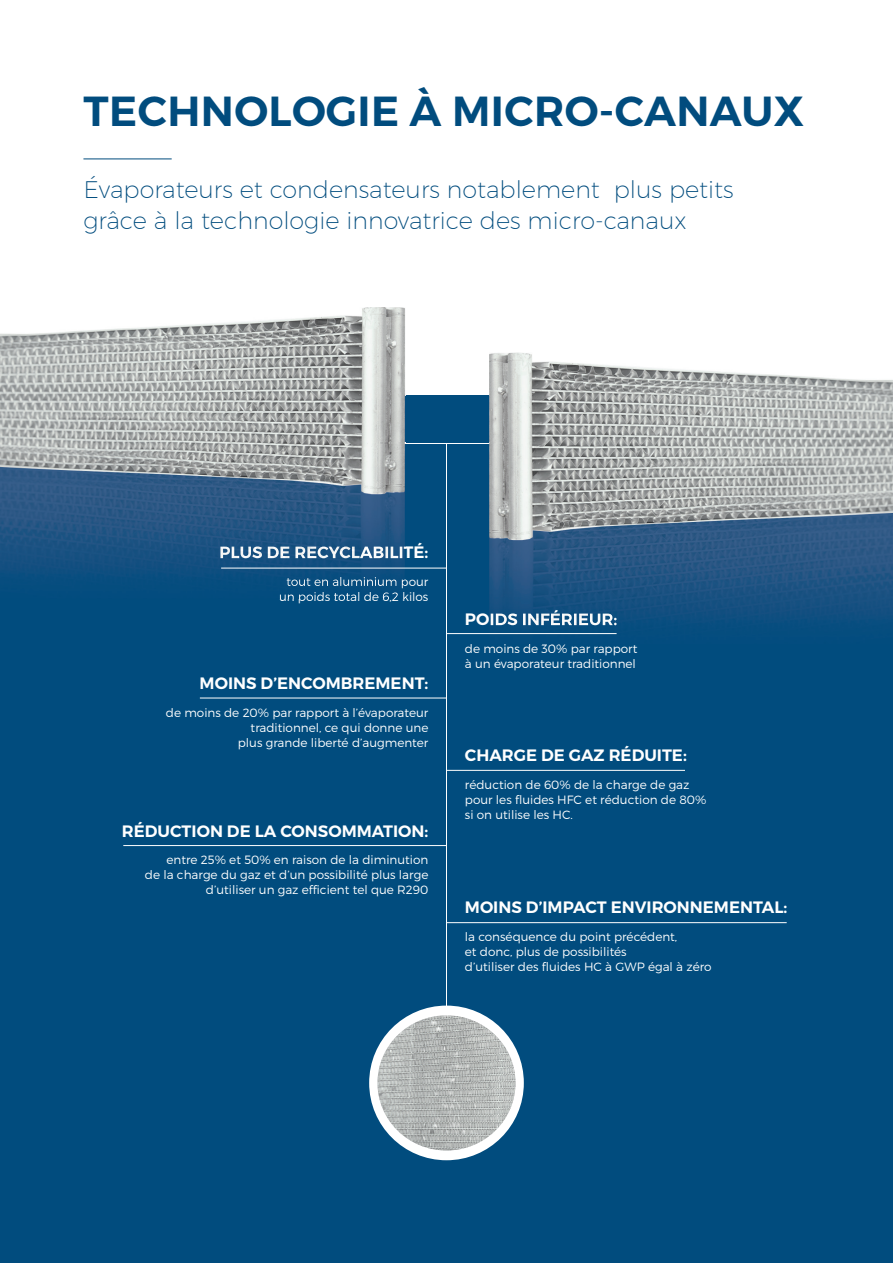
<style>
.page{position:relative;width:893px;height:1263px;background:#fff}
.page>*{position:absolute;margin:0;border:0;box-sizing:border-box;transform-origin:0 0}
.t1{font:600 42px "Montserrat";letter-spacing:.01em;color:#014c7e}
.t2{font:200 24px/31.5px "Montserrat";color:#014c7e}
.t3{font:600 16.5px "Montserrat";color:#fff}
.t4{font:300 12px/15px "Montserrat";color:#fff}
</style>
<div class="page">
<div style="left:0;top:395px;width:893px;height:868px;background:#014c7e"></div>
<hr style="left:83px;top:159px;width:89px;height:1px;background:#014c7e">
<hr style="left:446px;top:443px;width:1px;height:597px;background:#fff">
<hr style="left:380px;top:443px;width:131px;height:1px;background:#fff">
<img style="left:0;top:307px;width:405px;height:291px">
<img style="left:220px;top:543px;width:185px;height:15px">
<img style="left:287px;top:577px;width:118px;height:11px">
<img style="left:280px;top:592px;width:125px;height:6px">
<svg style="left:380px;top:443px;width:25px;height:1px"></svg>
<img style="left:489px;top:353px;width:404px;height:282px">
<img style="left:489px;top:610px;width:128px;height:15px">
<img style="left:504px;top:644px;width:62px;height:1px">
<svg style="left:489px;top:443px;width:22px;height:1px"></svg>
<hr style="left:221px;top:568px;width:225px;height:1px;background:#fff">
<div style="left:369px;top:1005px;width:155px;height:155px;background:#fff;border-radius:50%"></div>
<hr style="left:200px;top:698px;width:246px;height:1px;background:#fff">
<hr style="left:123px;top:845px;width:323px;height:1px;background:#fff">
<hr style="left:446px;top:633px;width:171px;height:1px;background:#fff">
<hr style="left:446px;top:770px;width:239px;height:1px;background:#fff">
<hr style="left:446px;top:922px;width:341px;height:1px;background:#fff">
<img style="left:377px;top:1015px;width:139px;height:135px">
<h1 class="t1" style="left:84px;top:85px;width:722px">TECHNOLOGIE À MICRO-CANAUX</h1>
<h2 class="t2" style="left:83px;top:173px;width:652px">Évaporateurs et condensateurs notablement plus petits grâce à la technologie innovatrice des micro-canaux</h2>
<p class="t4" style="left:279px;top:589px;width:151px">un poids total de 6,2 kilos</p>
<h3 class="t3" style="left:200px;top:673px;width:230px">MOINS D’ENCOMBREMENT:</h3>
<p class="t4" style="left:166px;top:705px;width:264px;text-align:right">de moins de 20% par rapport à l’évaporateur traditionnel, ce qui donne une<br>plus grande liberté d’augmenter</p>
<h3 class="t3" style="left:122px;top:820px;width:308px">RÉDUCTION DE LA CONSOMMATION:</h3>
<p class="t4" style="left:145px;top:852px;width:285px;text-align:right">entre 25% et 50% en raison de la diminution<br>de la charge du gaz et d’un possibilité plus large d’utiliser un gaz efficient tel que R290</p>
<p class="t4" style="left:465px;top:641px;width:174px">de moins de 30% par rapport à un évaporateur traditionnel</p>
<h3 class="t3" style="left:465px;top:745px;width:223px">CHARGE DE GAZ RÉDUITE:</h3>
<p class="t4" style="left:465px;top:777px;width:243px">réduction de 60% de la charge de gaz pour les fluides HFC et réduction de 80% si on utilise les HC.</p>
<h3 class="t3" style="left:465px;top:897px;width:324px">MOINS D’IMPACT ENVIRONNEMENTAL:</h3>
<p class="t4" style="left:465px;top:929px;width:248px">la conséquence du point précédent,<br>et donc, plus de possibilités<br>d’utiliser des fluides HC à GWP égal à zéro</p>
</div>
